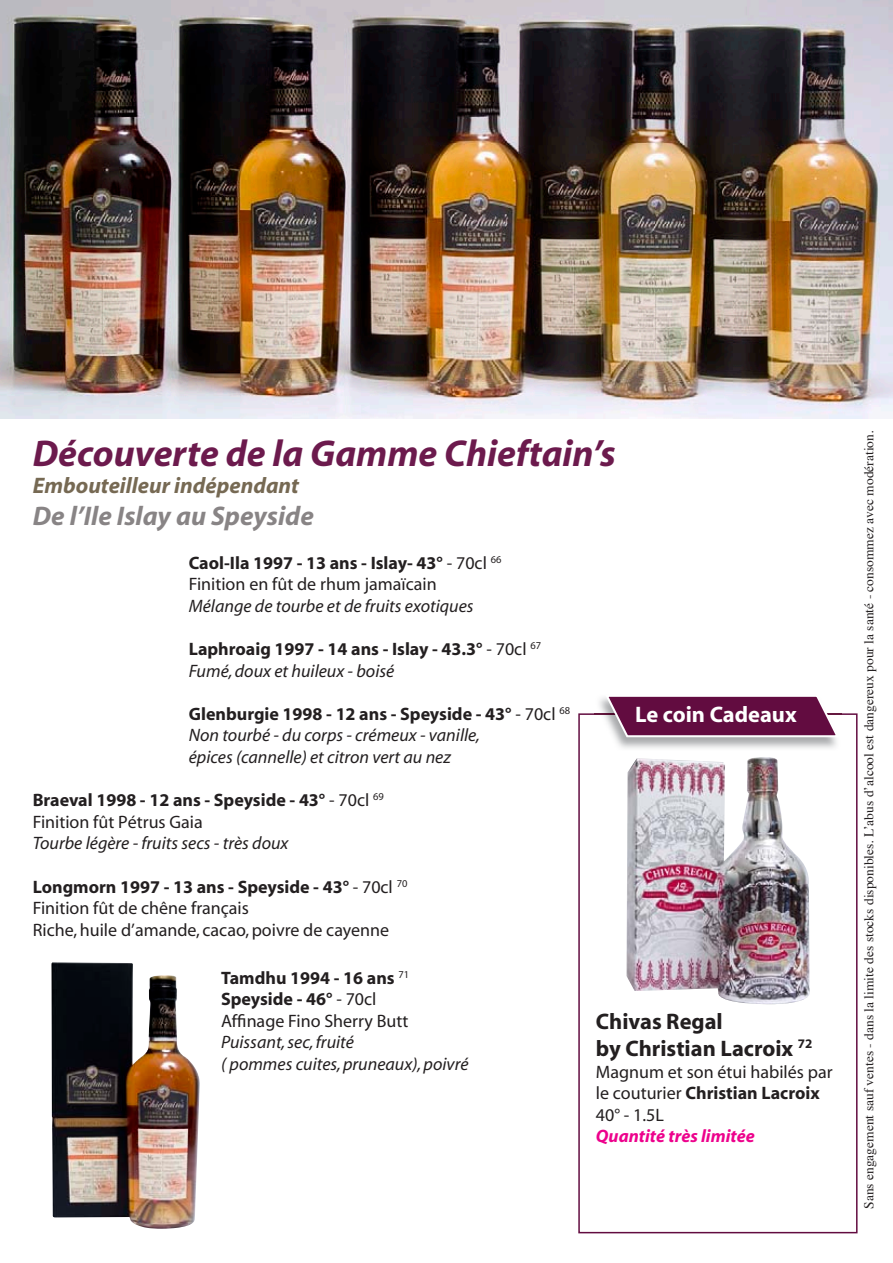
<style>
.page{position:relative;width:893px;height:1263px;background:#fff}
.page>*{position:absolute;margin:0;border:0;box-sizing:border-box;transform-origin:0 0}
.t1{font:italic 700 37.5px "Myriad";color:#6c1a4d}
.t2{font:italic 700 27px "Myriad";color:#888485}
.t3{font:700 22.5px/27px "Myriad";color:#231f20}
.t4{font:italic 700 22.5px "Myriad";color:#766953}
.t5{font:700 22.5px "Myriad";color:#fff}
.t6{font:18px/21.6px "Myriad";color:#231f20}
.t7{font:italic 18px/21.6px "Myriad";color:#231f20}
.t8{font:700 18px/21.6px "Myriad";color:#231f20}
.t9{font:italic 700 18px "Myriad";color:#ed028c}
.t10{font:13.5px "Times";color:#231f20}
.s1{font-weight:700}
.s2{font-weight:400}
.s3{font-weight:400;font-style:italic}
.s4{font-weight:700;font-style:normal}
.s5{font-style:normal}
</style>
<div class="page">
<img style="left:51px;top:962px;width:149px;height:267px">
<img style="left:0;top:0;width:893px;height:419px">
<svg style="left:578px;top:713px;width:279px;height:520px"></svg>
<img style="left:595px;top:697px;width:246px;height:53px">
<img style="left:595px;top:713px;width:9px;height:2px">
<svg style="left:604px;top:696px;width:237px;height:42px;background:#7c3761"></svg>
<img style="left:626px;top:757px;width:186px;height:247px">
<h1 class="t1" style="left:33px;top:434px;width:584px">Découverte de la Gamme Chieftain’s</h1>
<p class="t4" style="left:33px;top:474px;width:268px">Embouteilleur indépendant</p>
<h2 class="t2" style="left:33px;top:502px;width:283px">De l’Ile Islay au Speyside</h2>
<p class="t6" style="left:189px;top:552px;width:314px"><span class="s1">Caol-Ila 1997 - 13 ans - Islay- 43°</span> - 70cl <sup>66<br></sup>Finition en fût de rhum jamaïcain</p>
<p class="t7" style="left:189px;top:596px;width:286px">Mélange de tourbe et de fruits exotiques</p>
<p class="t8" style="left:189px;top:639px;width:354px">Laphroaig 1997 - 14 ans - Islay - 43.3° <span class="s2">- 70cl</span> <sup>67<br></sup><span class="s3">Fumé, doux et huileux - boisé</span></p>
<p class="t7" style="left:189px;top:704px;width:383px"><span class="s4">Glenburgie 1998 - 12 ans - Speyside - 43°</span> <span class="s5">- 70cl</span> <sup>68<br></sup>Non tourbé - du corps - crémeux - vanille,<br>épices (cannelle) et citron vert au nez</p>
<p class="t8" style="left:33px;top:790px;width:353px">Braeval 1998 - 12 ans - Speyside - 43° <span class="s2">- 70cl</span> <sup>69<br></sup><span class="s2">Finition fût Pétrus Gaia</span></p>
<p class="t7" style="left:33px;top:833px;width:257px">Tourbe légère - fruits secs - très doux</p>
<p class="t6" style="left:33px;top:876px;width:376px"><span class="s1">Longmorn 1997 - 13 ans - Speyside - 43°</span> - 70cl <sup>70<br></sup>Finition fût de chêne français<br>Riche, huile d’amande, cacao, poivre de cayenne</p>
<p class="t8" style="left:221px;top:967px;width:189px">Tamdhu 1994 - 16 ans <sup>71<br></sup>Speyside - 46° <span class="s2">- 70cl<br>Affinage Fino Sherry Butt</span></p>
<p class="t7" style="left:221px;top:1032px;width:249px">Puissant, sec, fruité<br>( pommes cuites, pruneaux), poivré</p>
<p class="t5" style="left:635px;top:703px;width:163px">Le coin Cadeaux</p>
<p class="t3" style="left:596px;top:1009px;width:218px">Chivas Regal<br>by Christian Lacroix <sup>72</sup></p>
<p class="t6" style="left:596px;top:1061px;width:238px">Magnum et son étui habilés par le couturier <span class="s1">Christian Lacroix<br></span>40° - 1.5L</p>
<p class="t9" style="left:596px;top:1127px;width:160px">Quantité très limitée</p>
<p class="t10" style="left:856px;top:1209px;width:780px;rotate:-90deg">Sans engagement sauf ventes - dans la limite des stocks disponibles. L’abus d’alcool est dangereux pour la santé - consommez avec modération.</p>
</div>
